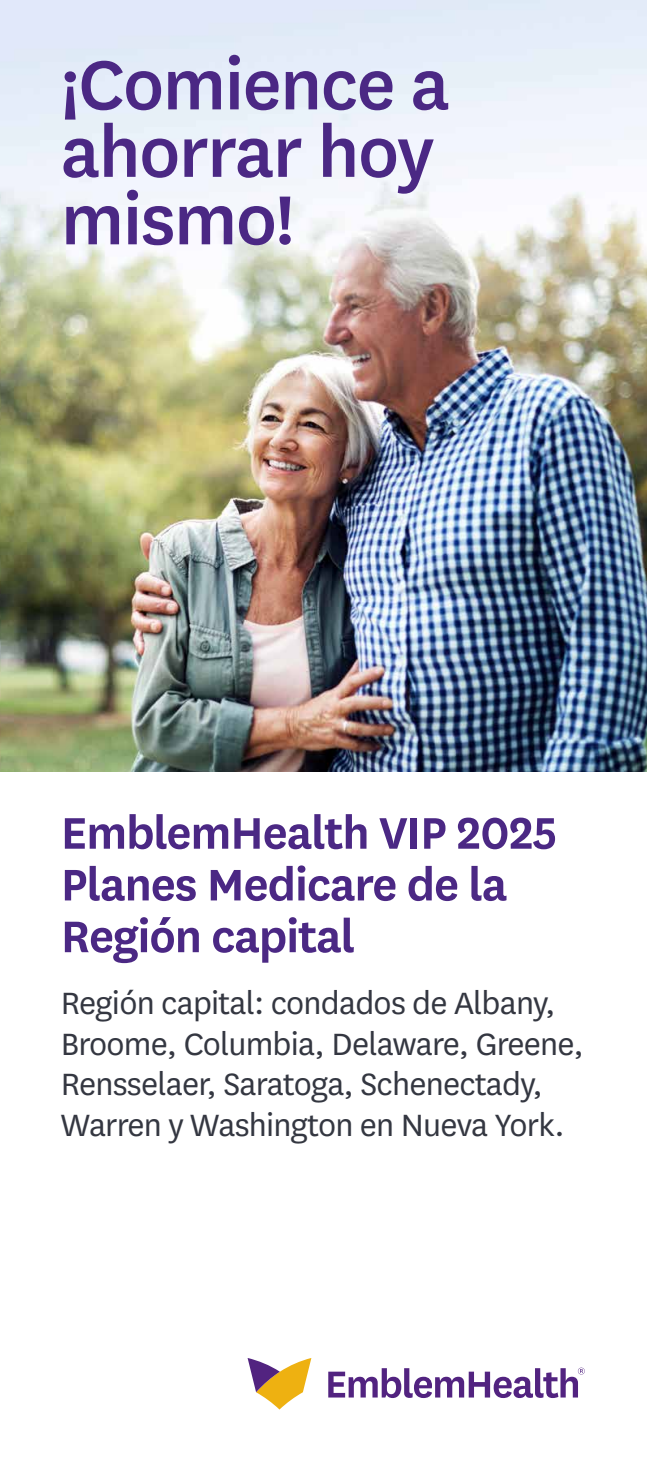
<style>
.page{position:relative;width:648px;height:1458px;background:#fff}
.page>*{position:absolute;margin:0;border:0;box-sizing:border-box;transform-origin:0 0}
.t1{font:500 81px/67.5px "National";letter-spacing:-.02em;color:#4b2884}
.t2{font:600 51.75px/51.8px "National";letter-spacing:-.02em;color:#4b2884}
.t3{font:36px/40.5px "National";letter-spacing:-.02em;color:#343741}
</style>
<div class="page">
<img style="left:0;top:0;width:647px;height:771px">
<svg style="left:248px;top:1358px;width:63px;height:52px"></svg>
<svg style="left:328px;top:1368px;width:257px;height:30px"></svg>
<p class="t1" style="left:61px;top:46px;width:391px">¡Comience a ahorrar hoy mismo!</p>
<h1 class="t2" style="left:61px;top:804px;width:498px">EmblemHealth VIP 2025<br>Planes Medicare de la<br>Región capital</h1>
<p class="t3" style="left:61px;top:981px;width:525px">Región capital: condados de Albany, Broome, Columbia, Delaware, Greene, Rensselaer, Saratoga, Schenectady, Warren y Washington en Nueva York.</p>
</div>
